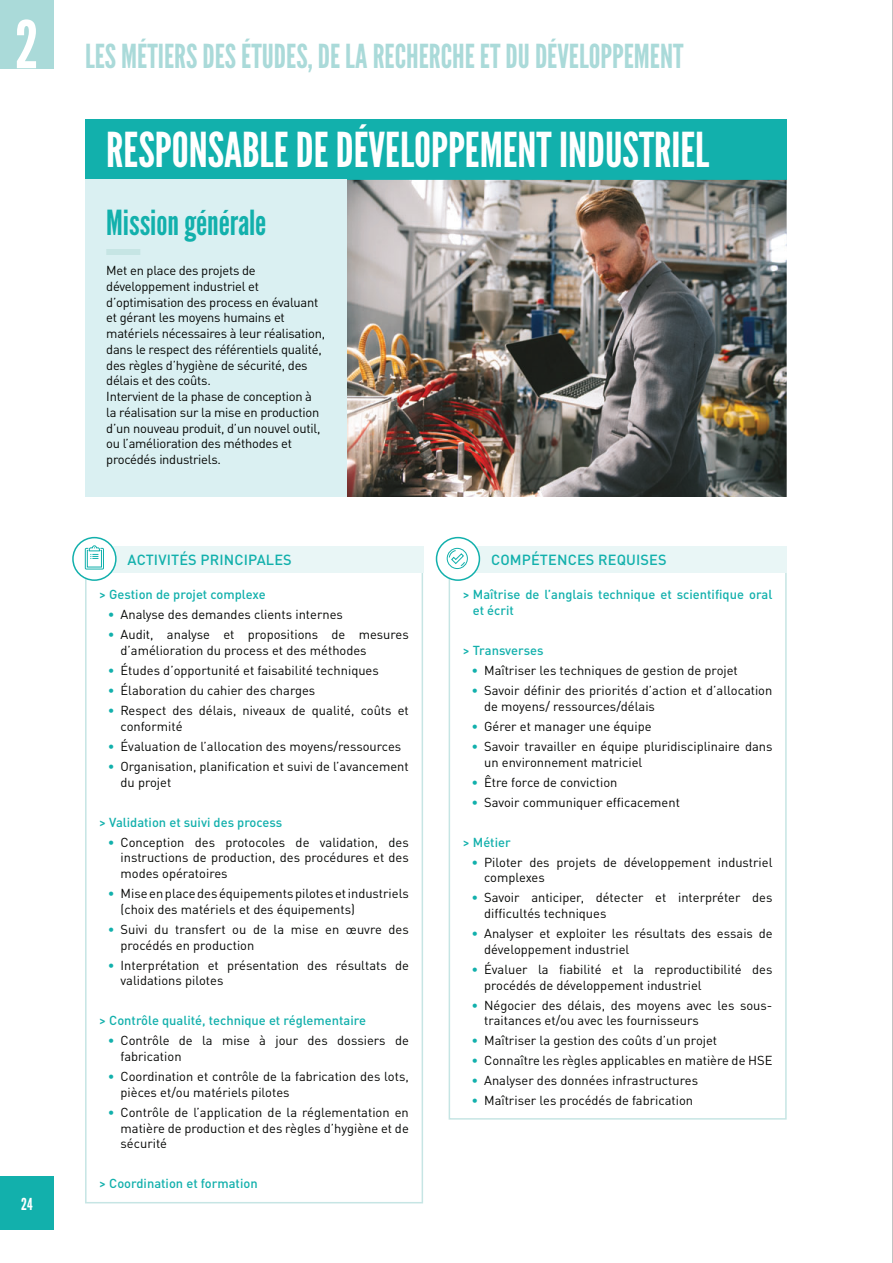
<style>
.page{position:relative;width:893px;height:1263px;background:#fff}
.page>*{position:absolute;margin:0;border:0;box-sizing:border-box;transform-origin:0 0}
.t1{font:48px "League Gothic";color:#fff}
.t2{font:34.5px "League Gothic";color:#12b0ac}
.t3{font:33px "League Gothic";color:#aadad9}
.t4{font:16.5px "League Gothic";color:#fff}
.t5{font:500 14.55px "DIN Pro";letter-spacing:.01em;color:#12b0ac}
.t6{font:12.9px/15.8px "DIN Pro";color:#040503}
.t7{font:12.9px/15.8px "DIN Pro";letter-spacing:-.02em;color:#040503}
.t8{font:500 12.9px/15.8px "DIN Pro";color:#12b0ac}
.s1{font-size:65.55px;color:#fff}
.s2{color:#12b0ac}
</style>
<div class="page">
<div style="left:0;top:1177px;width:54px;height:53px;background:#12b0ac"></div>
<div style="left:85px;top:119px;width:702px;height:61px;background:#12b0ac"></div>
<div style="left:85px;top:571px;width:338px;height:632px;border:2px solid #c6e5e4"></div>
<div style="left:449px;top:571px;width:338px;height:548px;border:2px solid #c6e5e4"></div>
<img style="left:347px;top:180px;width:440px;height:317px">
<div style="left:85px;top:180px;width:261px;height:317px;background:#daf0f2"></div>
<img style="left:346px;top:180px;width:1px;height:317px">
<div style="left:106px;top:249px;width:34px;height:6px;background:#c6e5e4"></div>
<div style="left:85px;top:546px;width:338px;height:27px;background:#e9f6f6"></div>
<div style="left:449px;top:546px;width:338px;height:27px;background:#e9f6f6"></div>
<div style="left:73px;top:538px;width:43px;height:42px;background:#fff;border-radius:50%"></div>
<div style="left:85px;top:548px;width:19px;height:21px;border:1px solid #12b0ac"></div>
<svg style="left:86px;top:545px;width:16px;height:23px"></svg>
<div style="left:72px;top:537px;width:45px;height:44px;border:2px solid #12b0ac;border-radius:50%"></div>
<div style="left:436px;top:538px;width:43px;height:42px;background:#fff;border-radius:50%"></div>
<div style="left:447px;top:548px;width:21px;height:21px;border:1px solid #12b0ac;border-radius:50%"></div>
<svg style="left:448px;top:549px;width:18px;height:18px"></svg>
<div style="left:436px;top:537px;width:44px;height:44px;border:2px solid #12b0ac;border-radius:50%"></div>
<div style="left:0;top:0;width:54px;height:68px;background:#aadad9"></div>
<hr style="left:892px;top:0;width:1px;height:1263px;background:#888787">
<h3 class="t3" style="left:15px;top:45px;width:670px"><span class="s1">2</span> LES MÉTIERS DES ÉTUDES, DE LA RECHERCHE ET DU DÉVELOPPEMENT</h3>
<h1 class="t1" style="left:106px;top:133px;width:605px">RESPONSABLE DE DÉVELOPPEMENT INDUSTRIEL</h1>
<h2 class="t2" style="left:106px;top:210px;width:162px">Mission générale</h2>
<p class="t7" style="left:106px;top:264px;width:220px">Met en place des projets de développement industriel et d’optimisation des process en évaluant et gérant les moyens humains et matériels nécessaires à leur réalisation, dans le respect des référentiels qualité, des règles d’hygiène de sécurité, des délais et des coûts.<br>Intervient de la phase de conception à la réalisation sur la mise en production d’un nouveau produit, d’un nouvel outil, ou l’amélioration des méthodes et procédés industriels.</p>
<p class="t5" style="left:128px;top:555px;width:166px">ACTIVITÉS PRINCIPALES</p>
<p class="t5" style="left:491px;top:555px;width:177px">COMPÉTENCES REQUISES</p>
<p class="t4" style="left:21px;top:1198px;width:13px">24</p>
<p class="t8" style="left:99px;top:588px;width:168px">&gt; Gestion de projet complexe</p>
<p class="t6" style="left:108px;top:608px;width:237px"><span class="s2">•</span> Analyse des demandes clients internes</p>
<p class="t6" style="left:121px;top:628px;width:290px;text-indent:-13px"><span class="s2">•</span> Audit, analyse et propositions de mesures d’amélioration du process et des méthodes</p>
<p class="t6" style="left:108px;top:664px;width:273px"><span class="s2">•</span> Études d’opportunité et faisabilité techniques</p>
<p class="t6" style="left:108px;top:684px;width:209px"><span class="s2">•</span> Élaboration du cahier des charges</p>
<p class="t6" style="left:121px;top:704px;width:290px;text-indent:-13px"><span class="s2">•</span> Respect des délais, niveaux de qualité, coûts et conformité</p>
<p class="t6" style="left:108px;top:740px;width:295px"><span class="s2">•</span> Évaluation de l’allocation des moyens/ressources</p>
<p class="t6" style="left:121px;top:760px;width:290px;text-indent:-13px"><span class="s2">•</span> Organisation, planification et suivi de l’avancement du projet</p>
<p class="t8" style="left:99px;top:816px;width:185px">&gt; Validation et suivi des process</p>
<p class="t6" style="left:121px;top:836px;width:290px;text-align:justify;text-indent:-13px"><span class="s2">•</span> Conception des protocoles de validation, des instructions de production, des procédures et des modes opératoires</p>
<p class="t6" style="left:121px;top:887px;width:290px;text-indent:-13px"><span class="s2">•</span> Mise en place des équipements pilotes et industriels (choix des matériels et des équipements)</p>
<p class="t6" style="left:121px;top:923px;width:290px;text-indent:-13px"><span class="s2">•</span> Suivi du transfert ou de la mise en œuvre des procédés en production</p>
<p class="t6" style="left:121px;top:959px;width:290px;text-indent:-13px"><span class="s2">•</span> Interprétation et présentation des résultats de validations pilotes</p>
<p class="t8" style="left:99px;top:1014px;width:268px">&gt; Contrôle qualité, technique et réglementaire</p>
<p class="t6" style="left:121px;top:1034px;width:290px;text-indent:-13px"><span class="s2">•</span> Contrôle de la mise à jour des dossiers de fabrication</p>
<p class="t6" style="left:121px;top:1070px;width:290px;text-indent:-13px"><span class="s2">•</span> Coordination et contrôle de la fabrication des lots, pièces et/ou matériels pilotes</p>
<p class="t6" style="left:121px;top:1106px;width:290px;text-align:justify;text-indent:-13px"><span class="s2">•</span> Contrôle de l’application de la réglementation en matière de production et des règles d’hygiène et de sécurité</p>
<p class="t8" style="left:99px;top:1177px;width:160px">&gt; Coordination et formation</p>
<p class="t8" style="left:473px;top:588px;width:301px;text-indent:-10px">&gt; Maîtrise de l’anglais technique et scientifique oral et écrit</p>
<p class="t8" style="left:463px;top:644px;width:82px">&gt; Transverses</p>
<p class="t6" style="left:471px;top:664px;width:268px"><span class="s2">•</span> Maîtriser les techniques de gestion de projet</p>
<p class="t6" style="left:484px;top:684px;width:290px;text-indent:-13px"><span class="s2">•</span> Savoir définir des priorités d’action et d’allocation de moyens/ ressources/délais</p>
<p class="t6" style="left:471px;top:720px;width:182px"><span class="s2">•</span> Gérer et manager une équipe</p>
<p class="t6" style="left:484px;top:740px;width:290px;text-indent:-13px"><span class="s2">•</span> Savoir travailler en équipe pluridisciplinaire dans un environnement matriciel</p>
<p class="t6" style="left:471px;top:776px;width:148px"><span class="s2">•</span> Être force de conviction</p>
<p class="t6" style="left:471px;top:796px;width:210px"><span class="s2">•</span> Savoir communiquer efficacement</p>
<p class="t8" style="left:463px;top:836px;width:49px">&gt; Métier</p>
<p class="t6" style="left:484px;top:856px;width:290px;text-indent:-13px"><span class="s2">•</span> Piloter des projets de développement industriel complexes</p>
<p class="t6" style="left:484px;top:891px;width:290px;text-indent:-13px"><span class="s2">•</span> Savoir anticiper, détecter et interpréter des difficultés techniques</p>
<p class="t6" style="left:484px;top:927px;width:290px;text-indent:-13px"><span class="s2">•</span> Analyser et exploiter les résultats des essais de développement industriel</p>
<p class="t6" style="left:484px;top:963px;width:290px;text-indent:-13px"><span class="s2">•</span> Évaluer la fiabilité et la reproductibilité des procédés de développement industriel</p>
<p class="t6" style="left:484px;top:999px;width:290px;text-indent:-13px"><span class="s2">•</span> Négocier des délais, des moyens avec les sous&shy;traitances et/ou avec les fournisseurs</p>
<p class="t6" style="left:471px;top:1034px;width:247px"><span class="s2">•</span> Maîtriser la gestion des coûts d’un projet</p>
<p class="t6" style="left:471px;top:1054px;width:303px"><span class="s2">•</span> Connaître les règles applicables en matière de HSE</p>
<p class="t6" style="left:471px;top:1074px;width:228px"><span class="s2">•</span> Analyser des données infrastructures</p>
<p class="t6" style="left:471px;top:1094px;width:223px"><span class="s2">•</span> Maîtriser les procédés de fabrication</p>
</div>
